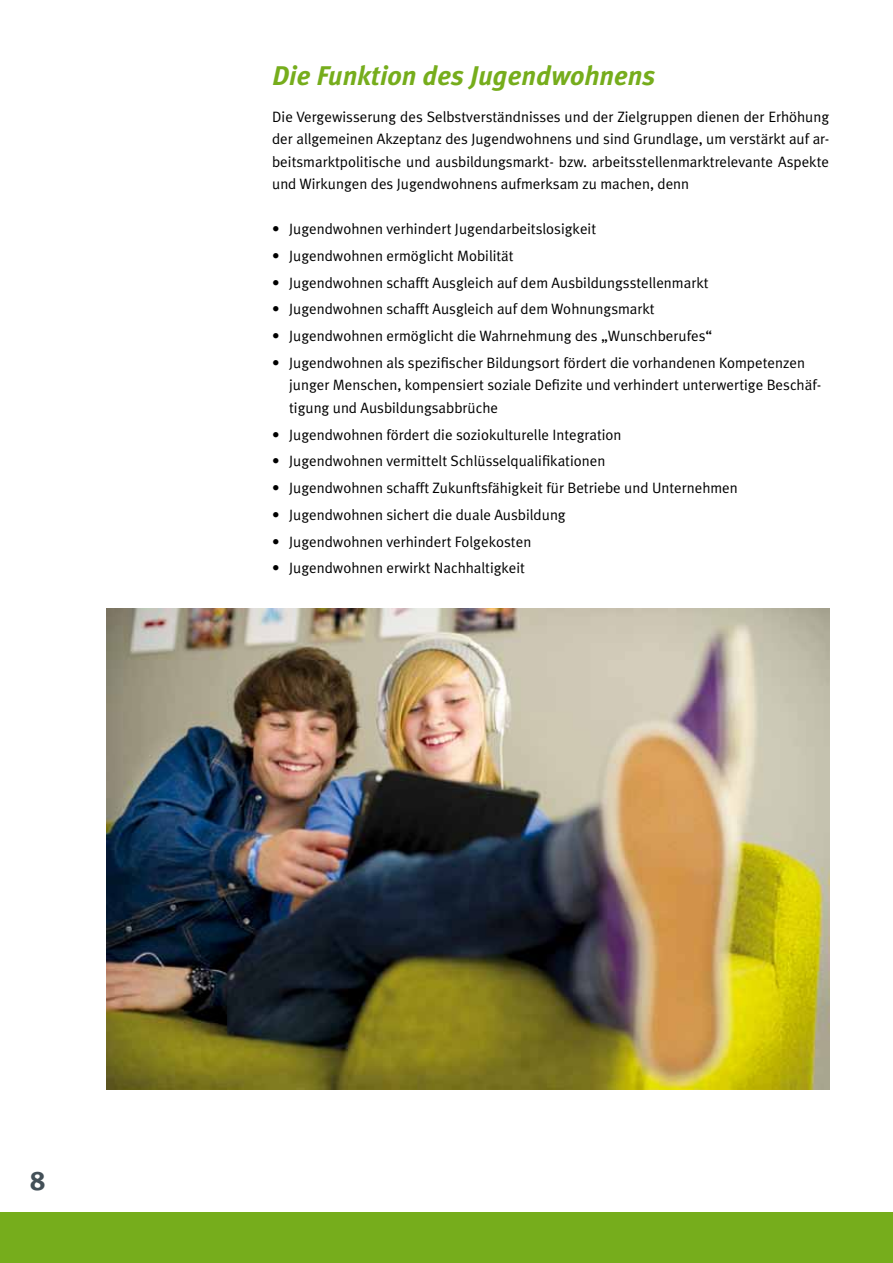
<style>
.page{position:relative;width:893px;height:1263px;background:#fff}
.page>*{position:absolute;margin:0;border:0;box-sizing:border-box;transform-origin:0 0}
.t1{font:italic 700 27px "Meta Plus";color:#76ad1c}
.t2{font:700 27px "Meta Plus";color:#435058}
.t3{font:15px/22.5px "Meta Plus Normal";color:#000;text-align:justify}
</style>
<div class="page">
<div style="left:0;top:1212px;width:893px;height:51px;background:#76ad1c"></div>
<img style="left:106px;top:609px;width:723px;height:480px">
<h1 class="t1" style="left:272px;top:60px;width:385px">Die Funktion des Jugendwohnens</h1>
<p class="t3" style="left:272px;top:105px;width:559px">Die Vergewisserung des Selbstverständnisses und der Zielgruppen dienen der Erhöhung der allgemeinen Akzeptanz des Jugendwohnens und sind Grundlage, um verstärkt auf ar&shy;beitsmarktpolitische und ausbildungsmarkt- bzw. arbeitsstellenmarktrelevante Aspekte und Wirkungen des Jugendwohnens aufmerksam zu machen, denn</p>
<p class="t3" style="left:272px;top:217px;width:326px">• Jugendwohnen verhindert Jugendarbeitslosigkeit</p>
<p class="t3" style="left:272px;top:244px;width:243px">• Jugendwohnen ermöglicht Mobilität</p>
<p class="t3" style="left:272px;top:271px;width:438px">• Jugendwohnen schafft Ausgleich auf dem Ausbildungsstellenmarkt</p>
<p class="t3" style="left:272px;top:298px;width:384px">• Jugendwohnen schafft Ausgleich auf dem Wohnungsmarkt</p>
<p class="t3" style="left:272px;top:324px;width:442px">• Jugendwohnen ermöglicht die Wahrnehmung des „Wunschberufes“</p>
<p class="t3" style="left:289px;top:351px;width:534px;text-align:left;text-indent:-17px">• Jugendwohnen als spezifischer Bildungsort fördert die vorhandenen Kompetenzen junger Menschen, kompensiert soziale Defizite und verhindert unterwertige Beschäf&shy;tigung und Ausbildungsabbrüche</p>
<p class="t3" style="left:272px;top:423px;width:351px">• Jugendwohnen fördert die soziokulturelle Integration</p>
<p class="t3" style="left:272px;top:450px;width:335px">• Jugendwohnen vermittelt Schlüsselqualifikationen</p>
<p class="t3" style="left:272px;top:476px;width:467px">• Jugendwohnen schafft Zukunftsfähigkeit für Betriebe und Unternehmen</p>
<p class="t3" style="left:272px;top:503px;width:295px">• Jugendwohnen sichert die duale Ausbildung</p>
<p class="t3" style="left:272px;top:530px;width:261px">• Jugendwohnen verhindert Folgekosten</p>
<p class="t3" style="left:272px;top:557px;width:254px">• Jugendwohnen erwirkt Nachhaltigkeit</p>
<h1 class="t2" style="left:30px;top:1165px;width:18px">8</h1>
</div>
